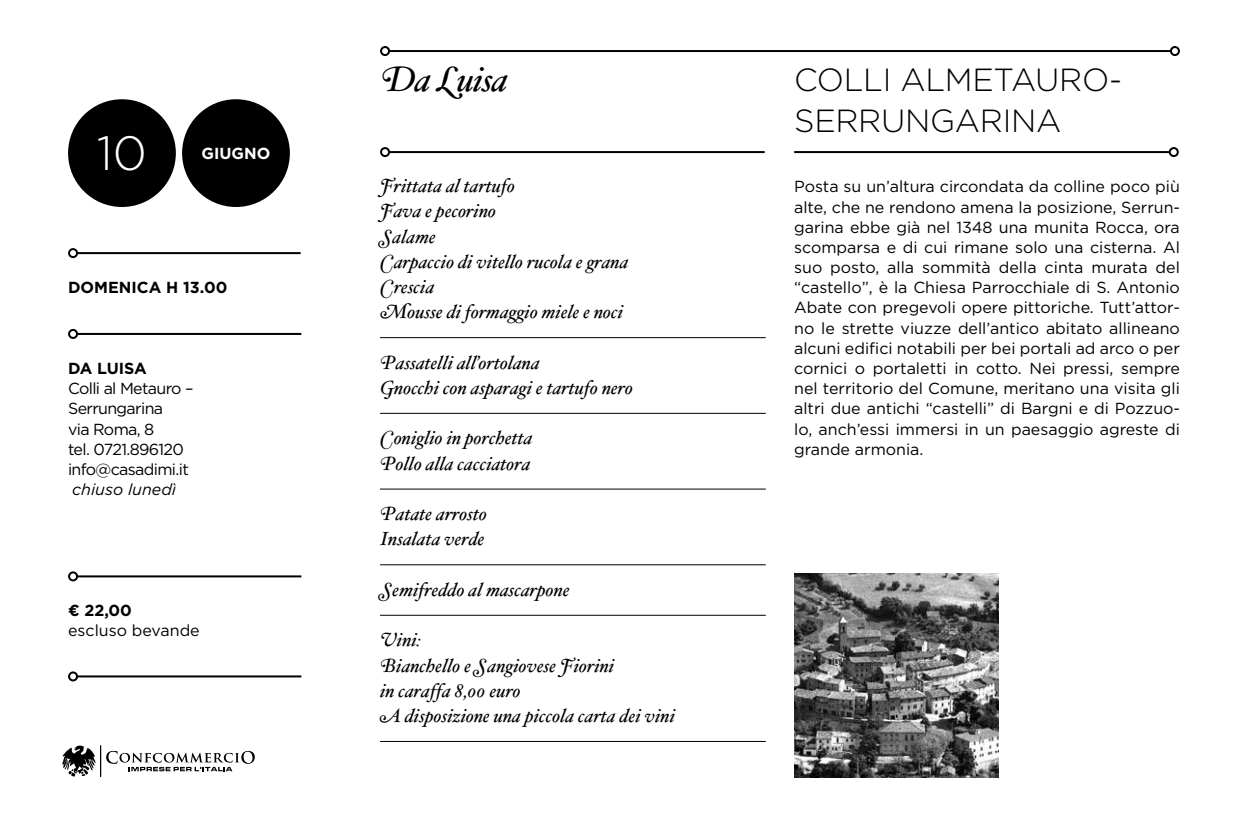
<style>
.page{position:relative;width:1248px;height:828px;background:#fff}
.page>*{position:absolute;margin:0;border:0;box-sizing:border-box;transform-origin:0 0}
.t1{font:300 48px "Gotham";color:#fff}
.t2{font:35px "Hoefler Text Regular Italic Swash";letter-spacing:-.025em;color:#000}
.t3{font:300 32px/40.4px "Gotham";letter-spacing:-.01em;color:#000}
.t4{font:19px/25.2px "Hoefler Text Regular Italic Swash";color:#000}
.t5{font:16px/20.2px "Gotham";letter-spacing:-.025em;color:#000;text-align:justify}
.t6{font:700 16px "Gotham";color:#000}
.t7{font:16px "Gotham";color:#000}
.t8{font:italic 16px "Gotham";color:#000}
.t9{font:700 16px "Gotham";color:#fff}
</style>
<div class="page">
<div style="left:182px;top:99px;width:108px;height:108px;background:#000;border-radius:50%"></div>
<div style="left:68px;top:99px;width:108px;height:108px;background:#000;border-radius:50%"></div>
<svg style="left:62px;top:745px;width:193px;height:32px"></svg>
<hr style="left:380px;top:337px;width:385px;height:1px;background:#000">
<hr style="left:380px;top:413px;width:385px;height:1px;background:#000">
<hr style="left:380px;top:489px;width:385px;height:1px;background:#000">
<hr style="left:380px;top:564px;width:385px;height:1px;background:#000">
<hr style="left:380px;top:615px;width:385px;height:1px;background:#000">
<hr style="left:380px;top:741px;width:385px;height:1px;background:#000">
<hr style="left:389px;top:151px;width:375px;height:2px;background:#000">
<div style="left:380px;top:147px;width:10px;height:10px;border:2px solid #000;border-radius:50%"></div>
<hr style="left:794px;top:151px;width:375px;height:2px;background:#000">
<div style="left:1168px;top:147px;width:10px;height:10px;border:2px solid #000;border-radius:50%"></div>
<hr style="left:77px;top:252px;width:223px;height:2px;background:#000">
<div style="left:68px;top:248px;width:10px;height:10px;border:2px solid #000;border-radius:50%"></div>
<hr style="left:77px;top:575px;width:224px;height:2px;background:#000">
<div style="left:68px;top:571px;width:10px;height:10px;border:2px solid #000;border-radius:50%"></div>
<hr style="left:77px;top:333px;width:224px;height:2px;background:#000">
<div style="left:68px;top:329px;width:10px;height:10px;border:2px solid #000;border-radius:50%"></div>
<hr style="left:77px;top:675px;width:224px;height:2px;background:#000">
<div style="left:68px;top:671px;width:10px;height:10px;border:2px solid #000;border-radius:50%"></div>
<hr style="left:389px;top:50px;width:781px;height:2px;background:#000">
<div style="left:380px;top:46px;width:10px;height:10px;border:2px solid #000;border-radius:50%"></div>
<div style="left:1169px;top:46px;width:10px;height:10px;border:2px solid #000;border-radius:50%"></div>
<img style="left:794px;top:573px;width:204px;height:205px">
<h1 class="t1" style="left:97px;top:124px;width:52px">10</h1>
<p class="t9" style="left:201px;top:143px;width:70px">GIUGNO</p>
<p class="t6" style="left:68px;top:278px;width:161px">DOMENICA H 13.00</p>
<p class="t6" style="left:68px;top:358px;width:80px">DA LUISA</p>
<p class="t5" style="left:68px;top:378px;width:127px;text-align:left">Colli al Metauro –<br>Serrungarina<br>via Roma, 8<br>tel. 0721.896120 info@casadimi.it</p>
<p class="t8" style="left:72px;top:480px;width:105px">chiuso lunedì</p>
<p class="t6" style="left:68px;top:601px;width:65px">€ 22,00</p>
<p class="t7" style="left:68px;top:621px;width:133px">escluso bevande</p>
<h2 class="t2" style="left:380px;top:59px;width:130px">Da Luisa</h2>
<p class="t4" style="left:380px;top:175px;width:250px">Frittata al tartufo<br>Fava e pecorino<br>Salame<br>Carpaccio di vitello rucola e grana<br>Crescia<br>Mousse di formaggio miele e noci</p>
<p class="t4" style="left:380px;top:352px;width:254px">Passatelli all’ortolana<br>Gnocchi con asparagi e tartufo nero</p>
<p class="t4" style="left:380px;top:427px;width:154px">Coniglio in porchetta<br>Pollo alla cacciatora</p>
<p class="t4" style="left:380px;top:503px;width:108px">Patate arrosto<br>Insalata verde</p>
<p class="t4" style="left:380px;top:579px;width:191px">Semifreddo al mascarpone</p>
<p class="t4" style="left:380px;top:629px;width:296px">Vini:<br>Bianchello e Sangiovese Fiorini<br>in caraffa 8,00 euro<br>A disposizione una piccola carta dei vini</p>
<h3 class="t3" style="left:794px;top:60px;width:329px">COLLI ALMETAURO-<br>SERRUNGARINA</h3>
<p class="t5" style="left:794px;top:176px;width:387px">Posta su un’altura circondata da colline poco più alte, che ne rendono amena la posizione, Serrun&shy;garina ebbe già nel 1348 una munita Rocca, ora scomparsa e di cui rimane solo una cisterna. Al suo posto, alla sommità della cinta murata del “castello”, è la Chiesa Parrocchiale di S. Antonio Abate con pregevoli opere pittoriche. Tutt’attor&shy;no le strette viuzze dell’antico abitato allineano alcuni edifici notabili per bei portali ad arco o per cornici o portaletti in cotto. Nei pressi, sempre nel territorio del Comune, meritano una visita gli altri due antichi “castelli” di Bargni e di Pozzuo&shy;lo, anch’essi immersi in un paesaggio agreste di grande armonia.</p>
</div>
